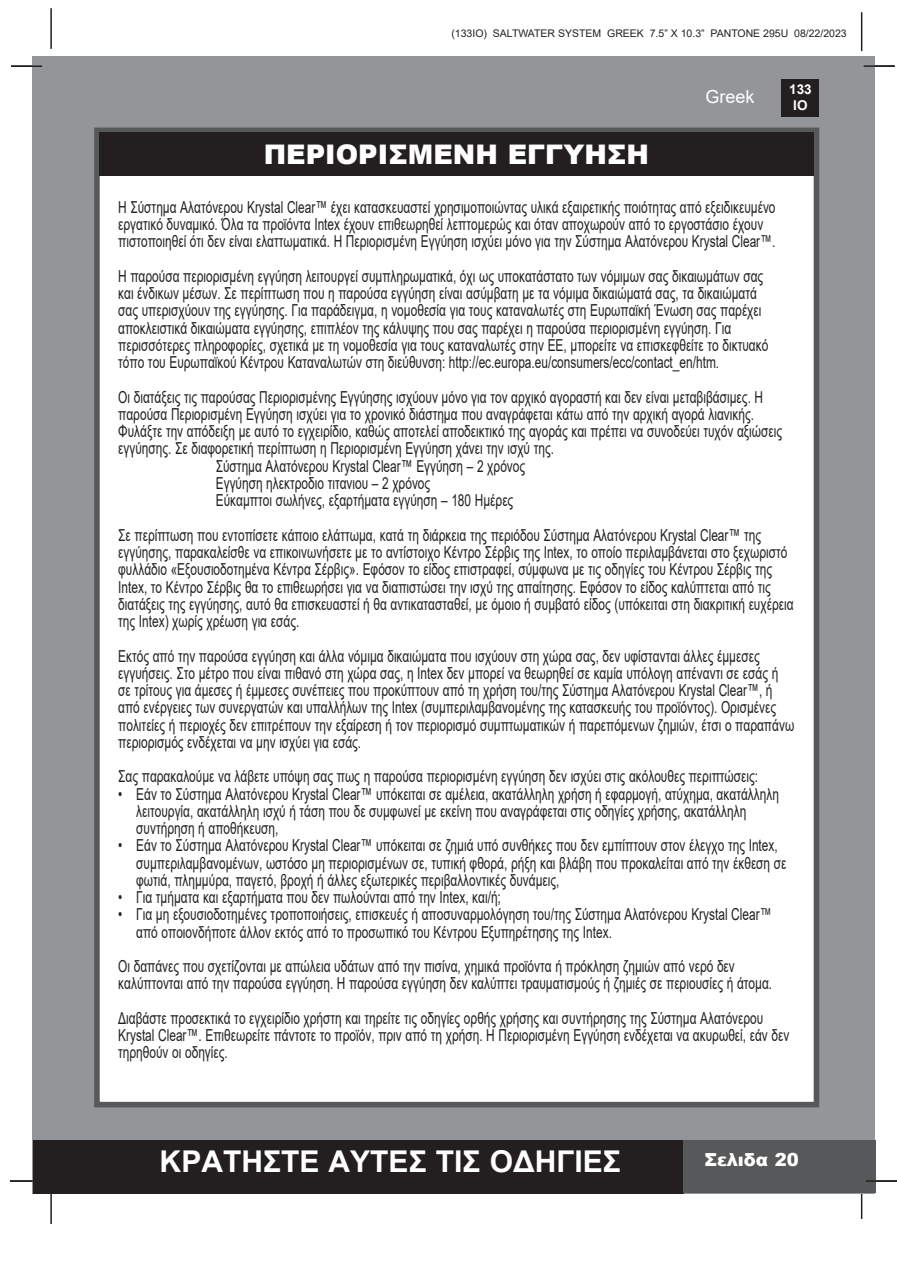
<style>
.page{position:relative;width:897px;height:1264px;background:#fff}
.page>*{position:absolute;margin:0;border:0;box-sizing:border-box;transform-origin:0 0}
.t1{font:700 30px "Arial";color:#fff}
.t2{font:900 27px "Arial";color:#fff}
.t3{font:900 18px "Arial";color:#fff}
.t4{font:18px "Arial";color:#fff}
.body{font:16.5px/17.2px "Arial";color:#231f20;scale:.72 1}
.t5{font:700 13.5px/16.2px "Arial";color:#fff;text-align:center}
.t6{font:10.5px "Arial";color:#231f20}
</style>
<div class="page">
<hr style="left:50px;top:8px;width:2px;height:41px;background:#231f20">
<hr style="left:860px;top:12px;width:2px;height:39px;background:#231f20">
<hr style="left:860px;top:1189px;width:2px;height:30px;background:#231f20">
<hr style="left:50px;top:1193px;width:2px;height:31px;background:#231f20">
<div style="left:33px;top:56px;width:842px;height:1137px;background:#939598"></div>
<div style="left:781px;top:79px;width:38px;height:38px;background:#231f20"></div>
<div style="left:33px;top:1140px;width:650px;height:53px;background:#231f20"></div>
<div style="left:682px;top:1140px;width:193px;height:53px;background:#57585a"></div>
<div style="left:94px;top:128px;width:725px;height:979px;background:#fff;border:6px solid #57585a"></div>
<hr style="left:11px;top:65px;width:31px;height:2px;background:#231f20">
<hr style="left:863px;top:65px;width:31px;height:2px;background:#231f20">
<hr style="left:865px;top:1180px;width:31px;height:1px;background:#231f20">
<hr style="left:10px;top:1180px;width:31px;height:1px;background:#231f20">
<div style="left:99px;top:133px;width:714px;height:43px;background:#231f20"></div>
<p class="t6" style="left:451px;top:26px;width:397px">(133IO) SALTWATER SYSTEM GREEK 7.5” X 10.3” PANTONE 295U 08/22/2023</p>
<p class="t2" style="left:264px;top:135px;width:386px">ΠΕΡΙΟΡΙΣΜΕΝΗ ΕΓΓΥΗΣΗ</p>
<p class="t4" style="left:705px;top:84px;width:51px">Greek</p>
<p class="t5" style="left:789px;top:81px;width:24px">133<br>IO</p>
<p class="body" style="left:118px;top:198px;width:914px">Η Σύστημα Αλατόνερου Krystal Clear™ έχει κατασκευαστεί χρησιμοποιώντας υλικά εξαιρετικής ποιότητας από εξειδικευμένο</p>
<p class="body" style="left:118px;top:216px;width:897px">εργατικό δυναμικό. Όλα τα προϊόντα Intex έχουν επιθεωρηθεί λεπτομερώς και όταν αποχωρούν από το εργοστάσιο έχουν</p>
<p class="body" style="left:118px;top:233px;width:914px">πιστοποιηθεί ότι δεν είναι ελαττωματικά. Η Περιορισμένη Εγγύηση ισχύει μόνο για την Σύστημα Αλατόνερου Krystal Clear™.</p>
<p class="body" style="left:118px;top:267px;width:897px">Η παρούσα περιορισμένη εγγύηση λειτουργεί συμπληρωματικά, όχι ως υποκατάστατο των νόμιμων σας δικαιωμάτων σας</p>
<p class="body" style="left:118px;top:285px;width:888px">και ένδικων μέσων. Σε περίπτωση που η παρούσα εγγύηση είναι ασύμβατη με τα νόμιμα δικαιώματά σας, τα δικαιώματά</p>
<p class="body" style="left:118px;top:302px;width:894px">σας υπερισχύουν της εγγύησης. Για παράδειγμα, η νομοθεσία για τους καταναλωτές στη Ευρωπαϊκή Ένωση σας παρέχει</p>
<p class="body" style="left:118px;top:319px;width:852px">αποκλειστικά δικαιώματα εγγύησης, επιπλέον της κάλυψης που σας παρέχει η παρούσα περιορισμένη εγγύηση. Για</p>
<p class="body" style="left:118px;top:336px;width:904px">περισσότερες πληροφορίες, σχετικά με τη νομοθεσία για τους καταναλωτές στην ΕΕ, μπορείτε να επισκεφθείτε το δικτυακό</p>
<p class="body" style="left:118px;top:354px;width:836px">τόπο του Ευρωπαϊκού Κέντρου Καταναλωτών στη διεύθυνση: http://ec.europa.eu/consumers/ecc/contact_en/htm.</p>
<p class="body" style="left:118px;top:388px;width:897px">Οι διατάξεις τις παρούσας Περιορισμένης Εγγύησης ισχύουν μόνο για τον αρχικό αγοραστή και δεν είναι μεταβιβάσιμες. Η</p>
<p class="body" style="left:118px;top:405px;width:884px">παρούσα Περιορισμένη Εγγύηση ισχύει για το χρονικό διάστημα που αναγράφεται κάτω από την αρχική αγορά λιανικής.</p>
<p class="body" style="left:118px;top:423px;width:923px">Φυλάξτε την απόδειξη με αυτό το εγχειρίδιο, καθώς αποτελεί αποδεικτικό της αγοράς και πρέπει να συνοδεύει τυχόν αξιώσεις</p>
<p class="body" style="left:118px;top:440px;width:606px">εγγύησης. Σε διαφορετική περίπτωση η Περιορισμένη Εγγύηση χάνει την ισχύ της.</p>
<p class="body" style="left:216px;top:457px;width:431px">Σύστημα Αλατόνερου Krystal Clear™ Εγγύηση – 2 χρόνος</p>
<p class="body" style="left:216px;top:474px;width:299px">Εγγύηση ηλεκτροδιο τιτανιου – 2 χρόνος</p>
<p class="body" style="left:216px;top:492px;width:415px">Εύκαμπτοι σωλήνες, εξαρτήματα εγγύηση – 180 Ημέρες</p>
<p class="body" style="left:118px;top:526px;width:894px">Σε περίπτωση που εντοπίσετε κάποιο ελάττωμα, κατά τη διάρκεια της περιόδου Σύστημα Αλατόνερου Krystal Clear™ της</p>
<p class="body" style="left:118px;top:543px;width:930px">εγγύησης, παρακαλείσθε να επικοινωνήσετε με το αντίστοιχο Κέντρο Σέρβις της Intex, το οποίο περιλαμβάνεται στο ξεχωριστό</p>
<p class="body" style="left:118px;top:561px;width:909px">φυλλάδιο «Εξουσιοδοτημένα Κέντρα Σέρβις». Εφόσον το είδος επιστραφεί, σύμφωνα με τις οδηγίες του Κέντρου Σέρβις της</p>
<p class="body" style="left:118px;top:578px;width:907px">Intex, το Κέντρο Σέρβις θα το επιθεωρήσει για να διαπιστώσει την ισχύ της απαίτησης. Εφόσον το είδος καλύπτεται από τις</p>
<p class="body" style="left:118px;top:595px;width:939px">διατάξεις της εγγύησης, αυτό θα επισκευαστεί ή θα αντικατασταθεί, με όμοιο ή συμβατό είδος (υπόκειται στη διακριτική ευχέρεια</p>
<p class="body" style="left:118px;top:612px;width:253px">της Intex) χωρίς χρέωση για εσάς.</p>
<p class="body" style="left:118px;top:647px;width:892px">Εκτός από την παρούσα εγγύηση και άλλα νόμιμα δικαιώματα που ισχύουν στη χώρα σας, δεν υφίστανται άλλες έμμεσες</p>
<p class="body" style="left:118px;top:664px;width:918px">εγγυήσεις. Στο μέτρο που είναι πιθανό στη χώρα σας, η Intex δεν μπορεί να θεωρηθεί σε καμία υπόλογη απέναντι σε εσάς ή</p>
<p class="body" style="left:118px;top:681px;width:910px">σε τρίτους για άμεσες ή έμμεσες συνέπειες που προκύπτουν από τη χρήση του/της Σύστημα Αλατόνερου Krystal Clear™, ή</p>
<p class="body" style="left:118px;top:699px;width:915px">από ενέργειες των συνεργατών και υπαλλήλων της Intex (συμπεριλαμβανομένης της κατασκευής του προϊόντος). Ορισμένες</p>
<p class="body" style="left:118px;top:716px;width:940px">πολιτείες ή περιοχές δεν επιτρέπουν την εξαίρεση ή τον περιορισμό συμπτωματικών ή παρεπόμενων ζημιών, έτσι ο παραπάνω</p>
<p class="body" style="left:118px;top:733px;width:339px">περιορισμός ενδέχεται να μην ισχύει για εσάς.</p>
<p class="body" style="left:118px;top:768px;width:890px">Σας παρακαλούμε να λάβετε υπόψη σας πως η παρούσα περιορισμένη εγγύηση δεν ισχύει στις ακόλουθες περιπτώσεις:</p>
<p class="body" style="left:136px;top:785px;width:894px;text-indent:-18px">• Εάν το Σύστημα Αλατόνερου Krystal Clear™ υπόκειται σε αμέλεια, ακατάλληλη χρήση ή εφαρμογή, ατύχημα, ακατάλληλη λειτουργία, ακατάλληλη ισχύ ή τάση που δε συμφωνεί με εκείνη που αναγράφεται στις οδηγίες χρήσης, ακατάλληλη συντήρηση ή αποθήκευση,</p>
<p class="body" style="left:136px;top:837px;width:904px;text-indent:-18px">• Εάν το Σύστημα Αλατόνερου Krystal Clear™ υπόκειται σε ζημιά υπό συνθήκες που δεν εμπίπτουν στον έλεγχο της Intex, συμπεριλαμβανομένων, ωστόσο μη περιορισμένων σε, τυπική φθορά, ρήξη και βλάβη που προκαλείται από την έκθεση σε φωτιά, πλημμύρα, παγετό, βροχή ή άλλες εξωτερικές περιβαλλοντικές δυνάμεις,</p>
<p class="body" style="left:118px;top:888px;width:533px">• Για τμήματα και εξαρτήματα που δεν πωλούνται από την Intex, και/ή;</p>
<p class="body" style="left:136px;top:906px;width:883px;text-indent:-18px">• Για μη εξουσιοδοτημένες τροποποιήσεις, επισκευές ή αποσυναρμολόγηση του/της Σύστημα Αλατόνερου Krystal Clear™ από οποιονδήποτε άλλον εκτός από το προσωπικό του Κέντρου Εξυπηρέτησης της Intex.</p>
<p class="body" style="left:118px;top:957px;width:857px">Οι δαπάνες που σχετίζονται με απώλεια υδάτων από την πισίνα, χημικά προϊόντα ή πρόκληση ζημιών από νερό δεν</p>
<p class="body" style="left:118px;top:975px;width:909px">καλύπτονται από την παρούσα εγγύηση. Η παρούσα εγγύηση δεν καλύπτει τραυματισμούς ή ζημιές σε περιουσίες ή άτομα.</p>
<p class="body" style="left:118px;top:1009px;width:897px">Διαβάστε προσεκτικά το εγχειρίδιο χρήστη και τηρείτε τις οδηγίες ορθής χρήσης και συντήρησης της Σύστημα Αλατόνερου</p>
<p class="body" style="left:118px;top:1026px;width:933px">Krystal Clear™. Επιθεωρείτε πάντοτε το προϊόν, πριν από τη χρήση. Η Περιορισμένη Εγγύηση ενδέχεται να ακυρωθεί, εάν δεν</p>
<p class="body" style="left:118px;top:1044px;width:154px">τηρηθούν οι οδηγίες.</p>
<h1 class="t1" style="left:160px;top:1140px;width:462px">ΚΡΑΤΗΣΤΕ ΑΥΤΕΣ ΤΙΣ ΟΔΗΓΙΕΣ</h1>
<p class="t3" style="left:704px;top:1146px;width:96px">Σελιδα 20</p>
</div>
